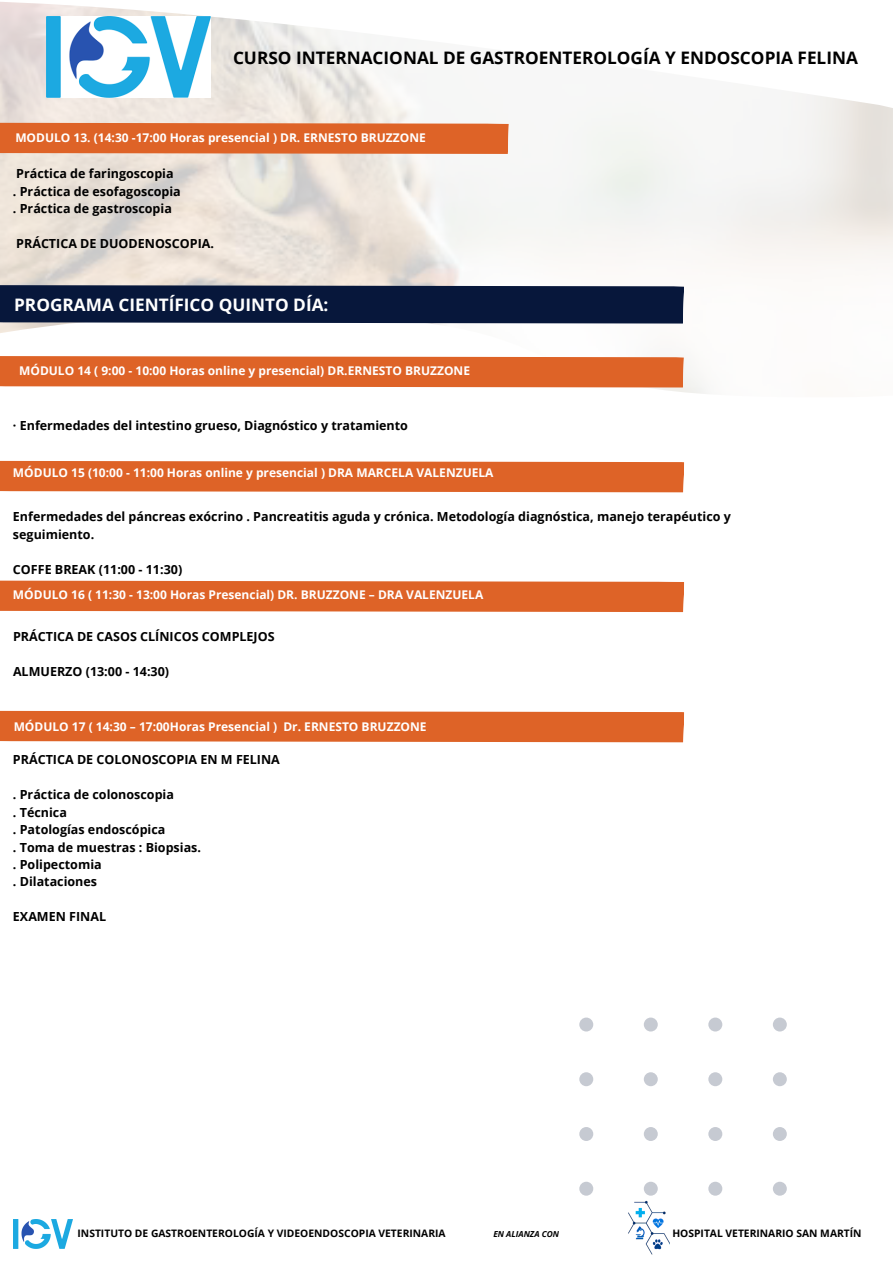
<style>
.page{position:relative;width:893px;height:1263px;background:#fff}
.page>*{position:absolute;margin:0;border:0;box-sizing:border-box;transform-origin:0 0}
.t1{font:700 17.25px "Open Sans";color:#000}
.t2{font:700 17.25px "Open Sans";color:#fff}
.t3{font:700 12.52px/17.4px "Open Sans";color:#000}
.t4{font:700 12px "Open Sans";color:#fff}
.t5{font:700 10.27px "Open Sans";color:#000}
.t6{font:italic 700 8.32px "Open Sans";color:#000}
</style>
<div class="page">
<img style="left:0;top:2px;width:893px;height:392px">
<svg style="left:579px;top:1017px;width:208px;height:179px"></svg>
<img style="left:46px;top:17px;width:165px;height:81px">
<svg style="left:0;top:285px;width:684px;height:39px;background:#112143"></svg>
<img style="left:13px;top:1219px;width:59px;height:29px">
<svg style="left:0;top:122px;width:509px;height:32px;background:#df6a31"></svg>
<div style="left:0;top:461px;width:684px;height:31px;background:#de6327"></div>
<div style="left:0;top:356px;width:684px;height:31px;background:#de6327"></div>
<div style="left:0;top:581px;width:684px;height:31px;background:#de6327"></div>
<div style="left:0;top:711px;width:684px;height:31px;background:#de6327"></div>
<img style="left:628px;top:1200px;width:42px;height:55px">
<p class="t1" style="left:233px;top:46px;width:626px">CURSO INTERNACIONAL DE GASTROENTEROLOGÍA Y ENDOSCOPIA FELINA</p>
<p class="t4" style="left:15px;top:129px;width:412px">MODULO 13. (14:30 -17:00 Horas presencial ) DR. ERNESTO BRUZZONE</p>
<p class="t3" style="left:16px;top:165px;width:159px">Práctica de faringoscopia</p>
<p class="t3" style="left:13px;top:182px;width:169px">. Práctica de esofagoscopia</p>
<p class="t3" style="left:13px;top:200px;width:160px">. Práctica de gastroscopia</p>
<p class="t3" style="left:16px;top:234px;width:199px">PRÁCTICA DE DUODENOSCOPIA.</p>
<p class="t2" style="left:14px;top:293px;width:316px">PROGRAMA CIENTÍFICO QUINTO DÍA:</p>
<p class="t4" style="left:19px;top:362px;width:452px">MÓDULO 14 ( 9:00 - 10:00 Horas online y presencial) DR.ERNESTO BRUZZONE</p>
<p class="t3" style="left:13px;top:416px;width:396px">· Enfermedades del intestino grueso, Diagnóstico y tratamiento</p>
<p class="t4" style="left:13px;top:465px;width:482px">MÓDULO 15 (10:00 - 11:00 Horas online y presencial ) DRA MARCELA VALENZUELA</p>
<p class="t3" style="left:13px;top:508px;width:719px">Enfermedades del páncreas exócrino . Pancreatitis aguda y crónica. Metodología diagnóstica, manejo terapéutico y seguimiento.</p>
<p class="t3" style="left:13px;top:560px;width:171px">COFFE BREAK (11:00 - 11:30)</p>
<p class="t4" style="left:13px;top:586px;width:472px">MÓDULO 16 ( 11:30 - 13:00 Horas Presencial) DR. BRUZZONE – DRA VALENZUELA</p>
<p class="t3" style="left:13px;top:628px;width:263px">PRÁCTICA DE CASOS CLÍNICOS COMPLEJOS</p>
<p class="t3" style="left:13px;top:663px;width:158px">ALMUERZO (13:00 - 14:30)</p>
<p class="t4" style="left:14px;top:718px;width:414px">MÓDULO 17 ( 14:30 – 17:00Horas Presencial ) Dr. ERNESTO BRUZZONE</p>
<p class="t3" style="left:13px;top:751px;width:268px">PRÁCTICA DE COLONOSCOPIA EN M FELINA</p>
<p class="t3" style="left:13px;top:786px;width:162px">. Práctica de colonoscopia</p>
<p class="t3" style="left:13px;top:803px;width:55px">. Técnica</p>
<p class="t3" style="left:13px;top:820px;width:154px">. Patologías endoscópica</p>
<p class="t3" style="left:13px;top:838px;width:189px">. Toma de muestras : Biopsias.</p>
<p class="t3" style="left:13px;top:855px;width:90px">. Polipectomia</p>
<p class="t3" style="left:13px;top:873px;width:86px">. Dilataciones</p>
<p class="t3" style="left:13px;top:908px;width:95px">EXAMEN FINAL</p>
<p class="t5" style="left:78px;top:1226px;width:369px">INSTITUTO DE GASTROENTEROLOGÍA Y VIDEOENDOSCOPIA VETERINARIA</p>
<p class="t6" style="left:493px;top:1228px;width:67px">EN ALIANZA CON</p>
<p class="t5" style="left:672px;top:1226px;width:191px">HOSPITAL VETERINARIO SAN MARTÍN</p>
</div>
